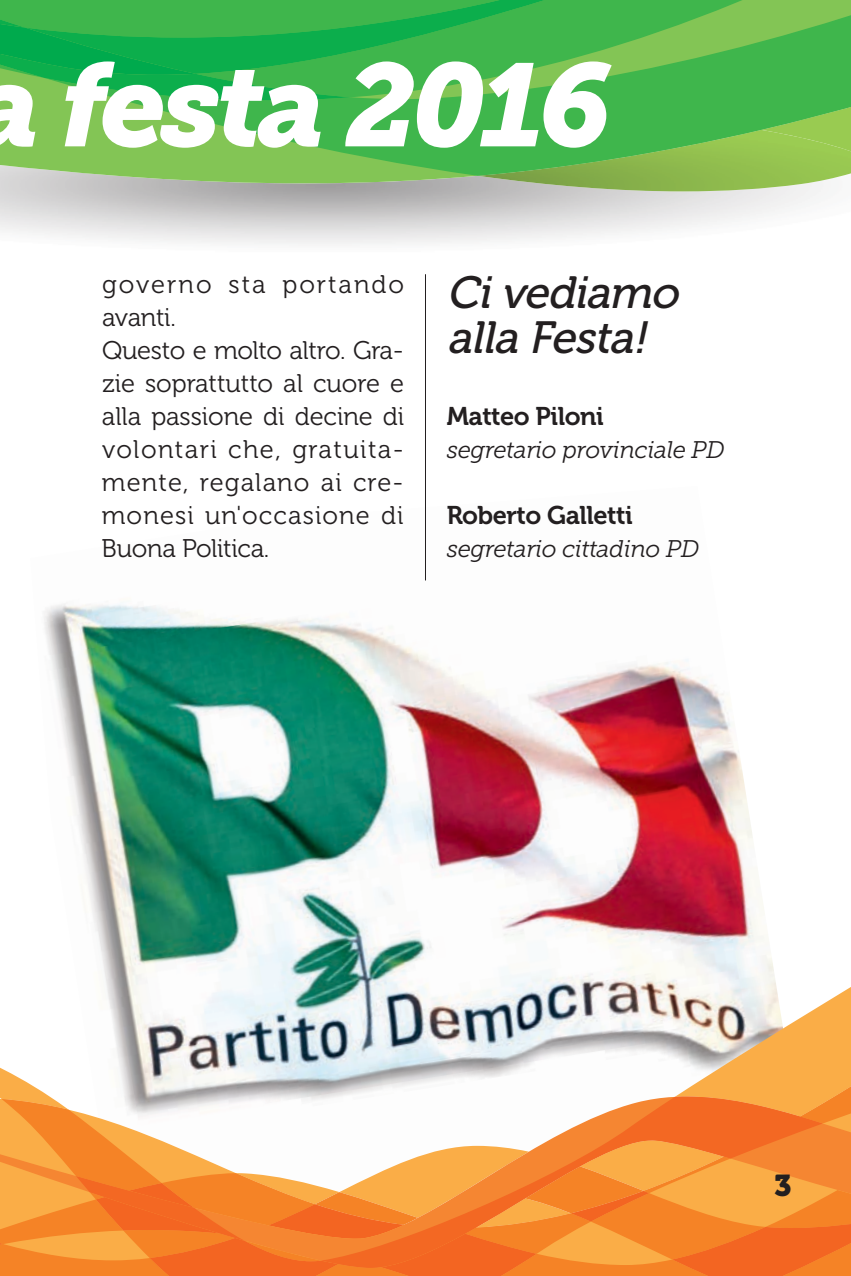
<style>
.page{position:relative;width:851px;height:1276px;background:#fff}
.page>*{position:absolute;margin:0;border:0;box-sizing:border-box;transform-origin:0 0}
.t1{font:italic 116.7px "Museo Slab 900";letter-spacing:-.045em;color:#fff}
.t2{font:italic 45px/45px "Museo 500";color:#231f20}
.t3{font:30px "Museo 900";color:#231f20}
.t4{font:25.5px/33px "Museo 300";color:#231f20}
.t5{font:25.5px "Museo 700";letter-spacing:-.02em;color:#231f20}
.t6{font:italic 24px "Museo Slab 300";letter-spacing:-.02em;color:#231f20}
</style>
<div class="page">
<img style="left:50px;top:657px;width:715px;height:295px">
<img style="left:44px;top:580px;width:384px;height:77px">
<svg style="left:0;top:176px;width:841px;height:68px"></svg>
<svg style="left:0;top:164px;width:850px;height:12px;background:#84bf59"></svg>
<svg style="left:0;top:0;width:850px;height:164px;background:#4ab84e"></svg>
<img style="left:0;top:952px;width:850px;height:193px">
<svg style="left:1px;top:1048px;width:849px;height:97px"></svg>
<svg style="left:0;top:1145px;width:850px;height:131px;background:#f6892f"></svg>
<svg style="left:76px;top:1096px;width:746px;height:172px"></svg>
<hr style="left:425px;top:274px;width:1px;height:306px;background:#231f20">
<h1 class="t1" style="left:-27px;top:64px;width:639px">a festa 2016</h1>
<p class="t4" style="left:102px;top:270px;width:304px">governo sta portando avanti.<br>Questo e molto altro. Gra&shy;zie soprattutto al cuore e alla passione di decine di volontari che, gratuita&shy;mente, regalano ai cre&shy;monesi un'occasione di<br>Buona Politica.</p>
<h2 class="t2" style="left:446px;top:274px;width:241px">Civediamo alla Festa!</h2>
<p class="t5" style="left:446px;top:407px;width:158px">Matteo Piloni</p>
<p class="t6" style="left:446px;top:441px;width:279px">segretario provinciale PD</p>
<p class="t5" style="left:446px;top:506px;width:188px">Roberto Galletti</p>
<p class="t6" style="left:446px;top:540px;width:254px">segretario cittadino PD</p>
<p class="t3" style="left:774px;top:1175px;width:19px">3</p>
</div>
